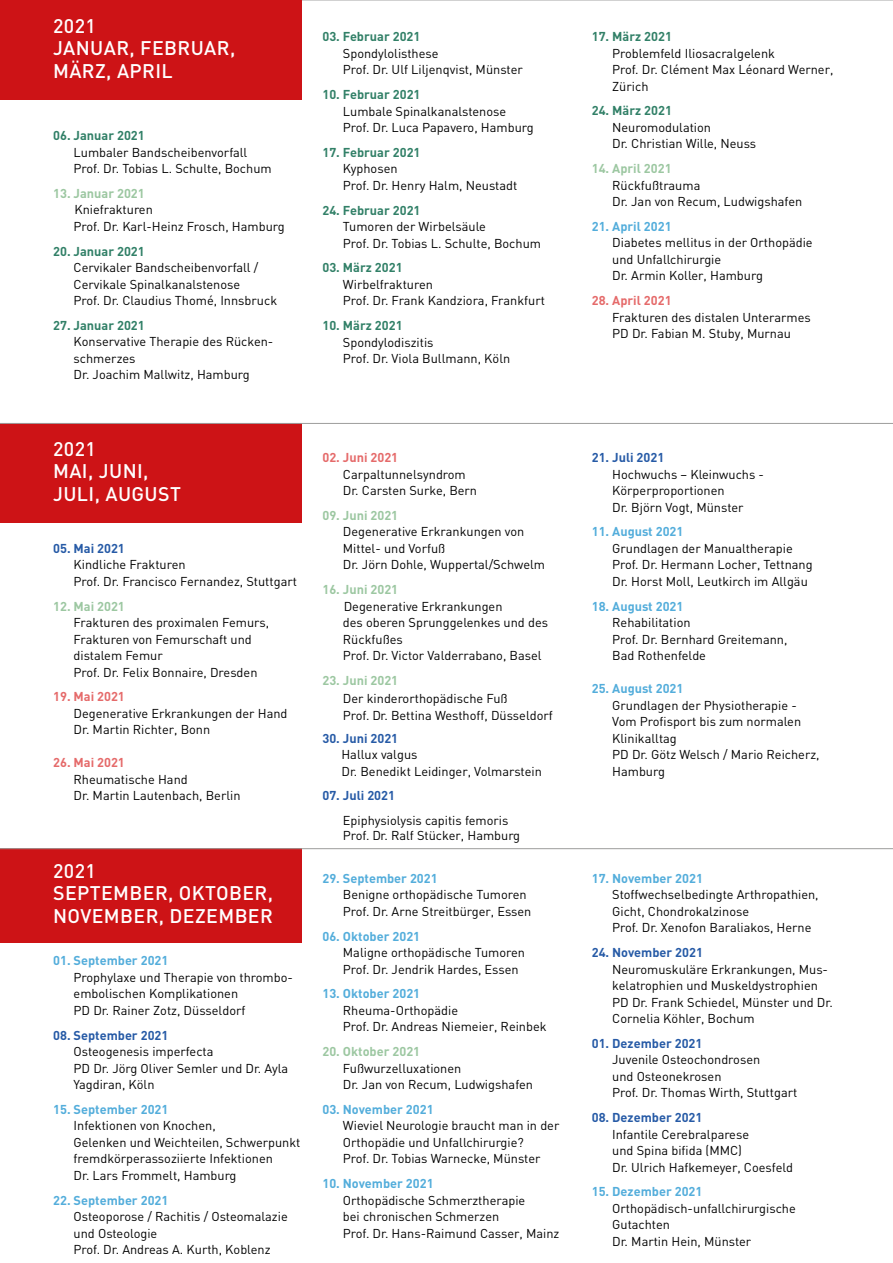
<style>
.page{position:relative;width:893px;height:1263px;background:#fff}
.page>*{position:absolute;margin:0;border:0;box-sizing:border-box;transform-origin:0 0}
.t1{font:500 19.5px/22.5px "DIN";letter-spacing:.02em;color:#fff}
.t2{font:12.75px/16.5px "DIN";color:#000}
.t3{font:700 12.75px "DIN";color:#53addb}
.t4{font:700 12.75px "DIN";color:#318067}
.t5{font:700 12.75px "DIN";color:#265aa6}
.t6{font:700 12.75px "DIN";color:#9cc7a1}
.t7{font:700 12.75px "DIN";color:#e56a6a}
</style>
<div class="page">
<hr style="left:0;top:0;width:893px;height:1px;background:#9d9d9c">
<div style="left:0;top:0;width:301px;height:100px;background:#cd1316"></div>
<div style="left:0;top:423px;width:301px;height:100px;background:#cd1316"></div>
<div style="left:0;top:848px;width:301px;height:95px;background:#cd1316"></div>
<hr style="left:0;top:848px;width:893px;height:1px;background:#9d9d9c">
<hr style="left:0;top:423px;width:893px;height:1px;background:#9d9d9c">
<h1 class="t1" style="left:53px;top:14px;width:184px">2021<br>JANUAR, FEBRUAR,<br>MÄRZ, APRIL</h1>
<p class="t4" style="left:53px;top:127px;width:93px">06. Januar 2021</p>
<p class="t2" style="left:74px;top:144px;width:200px">Lumbaler Bandscheibenvorfall<br>Prof. Dr. Tobias L. Schulte, Bochum</p>
<p class="t6" style="left:53px;top:185px;width:93px">13. Januar 2021</p>
<p class="t2" style="left:74px;top:201px;width:213px">Kniefrakturen<br>Prof. Dr. Karl-Heinz Frosch, Hamburg</p>
<p class="t4" style="left:53px;top:243px;width:93px">20. Januar 2021</p>
<p class="t2" style="left:74px;top:259px;width:205px">Cervikaler Bandscheibenvorfall /<br>Cervikale Spinalkanalstenose<br>Prof. Dr. Claudius Thomé, Innsbruck</p>
<p class="t4" style="left:53px;top:317px;width:93px">27. Januar 2021</p>
<p class="t2" style="left:74px;top:333px;width:201px">Konservative Therapie des Rücken&shy;schmerzes<br>Dr. Joachim Mallwitz, Hamburg</p>
<p class="t4" style="left:322px;top:28px;width:100px">03. Februar 2021</p>
<p class="t2" style="left:343px;top:45px;width:181px">Spondylolisthese<br>Prof. Dr. Ulf Liljenqvist, Münster</p>
<p class="t4" style="left:322px;top:86px;width:100px">10. Februar 2021</p>
<p class="t2" style="left:343px;top:102px;width:192px">Lumbale Spinalkanalstenose<br>Prof. Dr. Luca Papavero, Hamburg</p>
<p class="t4" style="left:322px;top:144px;width:100px">17. Februar 2021</p>
<p class="t2" style="left:343px;top:160px;width:176px">Kyphosen<br>Prof. Dr. Henry Halm, Neustadt</p>
<p class="t4" style="left:322px;top:202px;width:100px">24. Februar 2021</p>
<p class="t2" style="left:343px;top:218px;width:200px">Tumoren der Wirbelsäule<br>Prof. Dr. Tobias L. Schulte, Bochum</p>
<p class="t4" style="left:322px;top:259px;width:82px">03. März 2021</p>
<p class="t2" style="left:343px;top:276px;width:204px">Wirbelfrakturen<br>Prof. Dr. Frank Kandziora, Frankfurt</p>
<p class="t4" style="left:322px;top:317px;width:82px">10. März 2021</p>
<p class="t2" style="left:343px;top:333px;width:169px">Spondylodiszitis<br>Prof. Dr. Viola Bullmann, Köln</p>
<h1 class="t1" style="left:53px;top:437px;width:129px">2021<br>MAI, JUNI,<br>JULI, AUGUST</h1>
<p class="t5" style="left:53px;top:540px;width:73px">05. Mai 2021</p>
<p class="t2" style="left:74px;top:556px;width:225px">Kindliche Frakturen<br>Prof. Dr. Francisco Fernandez, Stuttgart</p>
<p class="t6" style="left:53px;top:598px;width:73px">12. Mai 2021</p>
<p class="t2" style="left:74px;top:614px;width:197px">Frakturen des proximalen Femurs,<br>Frakturen von Femurschaft und distalem Femur<br>Prof. Dr. Felix Bonnaire, Dresden</p>
<p class="t7" style="left:53px;top:688px;width:73px">19. Mai 2021</p>
<p class="t2" style="left:74px;top:705px;width:215px">Degenerative Erkrankungen der Hand<br>Dr. Martin Richter, Bonn</p>
<p class="t7" style="left:53px;top:754px;width:73px">26. Mai 2021</p>
<p class="t2" style="left:74px;top:771px;width:168px">Rheumatische Hand<br>Dr. Martin Lautenbach, Berlin</p>
<h1 class="t1" style="left:53px;top:859px;width:221px">2021<br>SEPTEMBER, OKTOBER,<br>NOVEMBER, DEZEMBER</h1>
<p class="t3" style="left:53px;top:952px;width:117px">01. September 2021</p>
<p class="t2" style="left:74px;top:969px;width:221px">Prophylaxe und Therapie von thrombo&shy;embolischen Komplikationen<br>PD Dr. Rainer Zotz, Düsseldorf</p>
<p class="t5" style="left:53px;top:1027px;width:117px">08. September 2021</p>
<p class="t2" style="left:74px;top:1043px;width:216px">Osteogenesis imperfecta<br>PD Dr. Jörg Oliver Semler und Dr. Ayla<br>Yagdiran, Köln</p>
<p class="t3" style="left:53px;top:1101px;width:117px">15. September 2021</p>
<p class="t2" style="left:74px;top:1117px;width:228px">Infektionen von Knochen,<br>Gelenken und Weichteilen, Schwerpunkt fremdkörperassoziierte Infektionen<br>Dr. Lars Frommelt, Hamburg</p>
<p class="t3" style="left:53px;top:1191px;width:117px">22. September 2021</p>
<p class="t2" style="left:74px;top:1208px;width:216px">Osteoporose / Rachitis / Osteomalazie und Osteologie<br>Prof. Dr. Andreas A. Kurth, Koblenz</p>
<p class="t7" style="left:322px;top:449px;width:77px">02. Juni 2021</p>
<p class="t2" style="left:343px;top:465px;width:136px">Carpaltunnelsyndrom<br>Dr. Carsten Surke, Bern</p>
<p class="t6" style="left:322px;top:507px;width:77px">09. Juni 2021</p>
<p class="t2" style="left:343px;top:523px;width:204px">Degenerative Erkrankungen von<br>Mittel- und Vorfuß<br>Dr. Jörn Dohle, Wuppertal/Schwelm</p>
<p class="t6" style="left:322px;top:581px;width:77px">16. Juni 2021</p>
<p class="t2" style="left:343px;top:597px;width:207px">Degenerative Erkrankungen<br>des oberen Sprunggelenkes und des<br>Rückfußes<br>Prof. Dr. Victor Valderrabano, Basel</p>
<p class="t6" style="left:322px;top:672px;width:77px">23. Juni 2021</p>
<p class="t2" style="left:343px;top:690px;width:211px">Der kinderorthopädische Fuß<br>Prof. Dr. Bettina Westhoff, Düsseldorf</p>
<p class="t5" style="left:322px;top:730px;width:77px">30. Juni 2021</p>
<p class="t2" style="left:341px;top:746px;width:202px">Hallux valgus<br>Dr. Benedikt Leidinger, Volmarstein</p>
<p class="t5" style="left:322px;top:787px;width:74px">07. Juli 2021</p>
<p class="t2" style="left:343px;top:812px;width:179px;line-height:15.5px">Epiphysiolysis capitis femoris<br>Prof. Dr. Ralf Stücker, Hamburg</p>
<p class="t3" style="left:322px;top:870px;width:117px">29. September 2021</p>
<p class="t2" style="left:343px;top:886px;width:190px">Benigne orthopädische Tumoren<br>Prof. Dr. Arne Streitbürger, Essen</p>
<p class="t3" style="left:322px;top:927px;width:99px">06. Oktober 2021</p>
<p class="t2" style="left:343px;top:944px;width:184px">Maligne orthopädische Tumoren<br>Prof. Dr. Jendrik Hardes, Essen</p>
<p class="t3" style="left:322px;top:985px;width:99px">13. Oktober 2021</p>
<p class="t2" style="left:343px;top:1002px;width:205px">Rheuma-Orthopädie<br>Prof. Dr. Andreas Niemeier, Reinbek</p>
<p class="t6" style="left:322px;top:1043px;width:99px">20. Oktober 2021</p>
<p class="t2" style="left:343px;top:1059px;width:192px">Fußwurzelluxationen<br>Dr. Jan von Recum, Ludwigshafen</p>
<p class="t3" style="left:322px;top:1101px;width:113px">03. November 2021</p>
<p class="t2" style="left:343px;top:1117px;width:218px">Wieviel Neurologie braucht man in der<br>Orthopädie und Unfallchirurgie?<br>Prof. Dr. Tobias Warnecke, Münster</p>
<p class="t3" style="left:322px;top:1175px;width:113px">10. November 2021</p>
<p class="t2" style="left:343px;top:1191px;width:218px">Orthopädische Schmerztherapie<br>bei chronischen Schmerzen<br>Prof. Dr. Hans-Raimund Casser, Mainz</p>
<p class="t4" style="left:592px;top:28px;width:82px">17. März 2021</p>
<p class="t2" style="left:612px;top:45px;width:223px">Problemfeld Iliosacralgelenk<br>Prof. Dr. Clément Max Léonard Werner,<br>Zürich</p>
<p class="t4" style="left:592px;top:103px;width:82px">24. März 2021</p>
<p class="t2" style="left:612px;top:119px;width:145px">Neuromodulation<br>Dr. Christian Wille, Neuss</p>
<p class="t6" style="left:592px;top:160px;width:81px">14. April 2021</p>
<p class="t2" style="left:612px;top:177px;width:192px">Rückfußtrauma<br>Dr. Jan von Recum, Ludwigshafen</p>
<p class="t3" style="left:592px;top:218px;width:81px">21. April 2021</p>
<p class="t2" style="left:612px;top:234px;width:202px">Diabetes mellitus in der Orthopädie und Unfallchirurgie<br>Dr. Armin Koller, Hamburg</p>
<p class="t7" style="left:592px;top:292px;width:81px">28. April 2021</p>
<p class="t2" style="left:612px;top:309px;width:200px">Frakturen des distalen Unterarmes<br>PD Dr. Fabian M. Stuby, Murnau</p>
<p class="t5" style="left:592px;top:449px;width:74px">21. Juli 2021</p>
<p class="t2" style="left:612px;top:465px;width:153px">Hochwuchs – Kleinwuchs -<br>Körperproportionen<br>Dr. Björn Vogt, Münster</p>
<p class="t3" style="left:592px;top:523px;width:93px">11. August 2021</p>
<p class="t2" style="left:612px;top:540px;width:202px">Grundlagen der Manualtherapie<br>Prof. Dr. Hermann Locher, Tettnang<br>Dr. Horst Moll, Leutkirch im Allgäu</p>
<p class="t3" style="left:592px;top:598px;width:93px">18. August 2021</p>
<p class="t2" style="left:612px;top:614px;width:177px">Rehabilitation<br>Prof. Dr. Bernhard Greitemann,<br>Bad Rothenfelde</p>
<p class="t3" style="left:592px;top:680px;width:93px">25. August 2021</p>
<p class="t2" style="left:612px;top:696px;width:209px">Grundlagen der Physiotherapie -<br>Vom Profisport bis zum normalen<br>Klinikalltag<br>PD Dr. Götz Welsch / Mario Reicherz,<br>Hamburg</p>
<p class="t3" style="left:592px;top:870px;width:113px">17. November 2021</p>
<p class="t2" style="left:612px;top:886px;width:208px">Stoffwechselbedingte Arthropathien,<br>Gicht, Chondrokalzinose<br>Prof. Dr. Xenofon Baraliakos, Herne</p>
<p class="t5" style="left:592px;top:944px;width:113px">24. November 2021</p>
<p class="t2" style="left:612px;top:960px;width:222px">Neuromuskuläre Erkrankungen, Mus&shy;kelatrophien und Muskeldystrophien PD Dr. Frank Schiedel, Münster und Dr.<br>Cornelia Köhler, Bochum</p>
<p class="t5" style="left:592px;top:1035px;width:112px">01. Dezember 2021</p>
<p class="t2" style="left:612px;top:1051px;width:187px">Juvenile Osteochondrosen<br>und Osteonekrosen<br>Prof. Dr. Thomas Wirth, Stuttgart</p>
<p class="t5" style="left:592px;top:1109px;width:112px">08. Dezember 2021</p>
<p class="t2" style="left:612px;top:1125px;width:182px">Infantile Cerebralparese<br>und Spina bifida (MMC)<br>Dr. Ulrich Hafkemeyer, Coesfeld</p>
<p class="t3" style="left:592px;top:1183px;width:112px">15. Dezember 2021</p>
<p class="t2" style="left:612px;top:1200px;width:185px">Orthopädisch-unfallchirurgische<br>Gutachten<br>Dr. Martin Hein, Münster</p>
</div>
